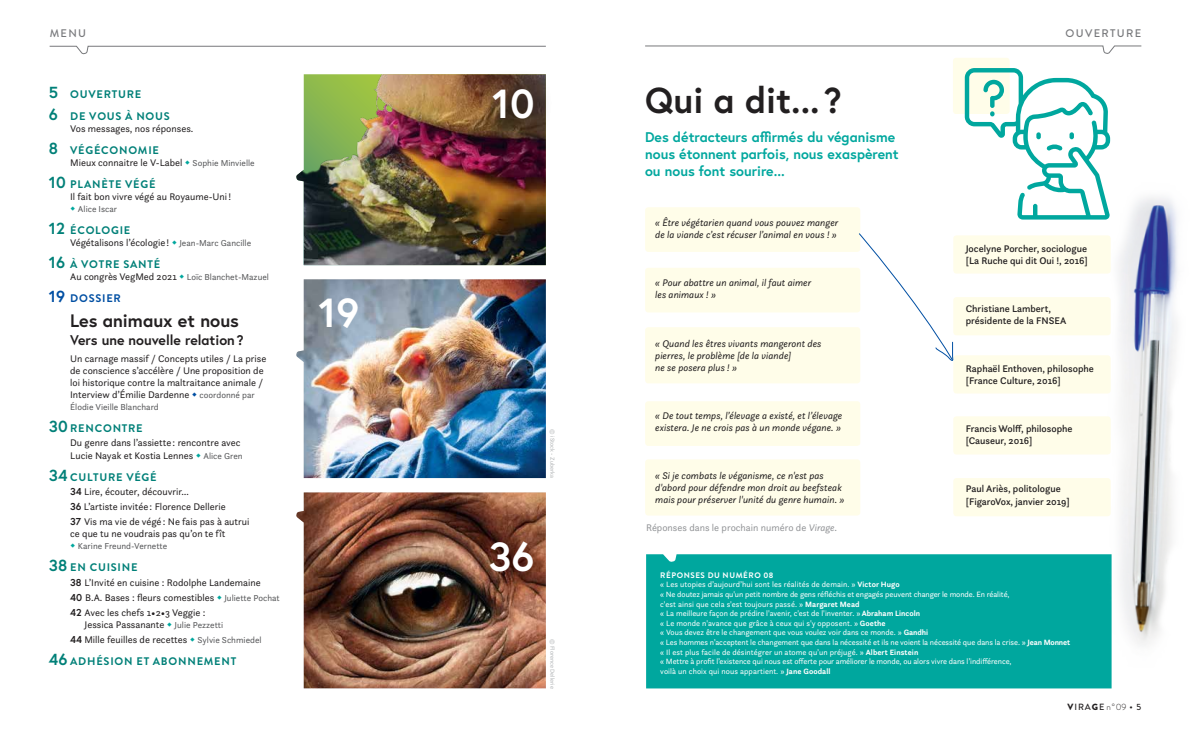
<style>
.page{position:relative;width:1191px;height:738px;background:#fff}
.page>*{position:absolute;margin:0;border:0;box-sizing:border-box;transform-origin:0 0}
.t1{font:700 40.5px "Europa";color:#fff}
.t2{font:700 36px "Europa";color:#221f20}
.t3{font:700 18px "Europa";color:#221f20}
.t4{font:700 14px/16.8px "Europa";color:#00a79e}
.t5{font:700 14px "Europa";color:#221f20}
.t6{font:700 11px/22px "Brandon Grotesque";letter-spacing:.07em;color:#008078}
.t7{font:500 11px "Brandon Grotesque";letter-spacing:.12em;color:#77787b}
.t8{font:700 11px "Brandon Grotesque";letter-spacing:.07em;color:#004fa3}
.t9{font:10px/14.8px "Questa Sans";color:#221f20}
.t10{font:italic 10px/12px "Questa Sans";color:#221f20}
.t11{font:500 10px/12px "Questa Sans";color:#221f20}
.t12{font:10px "Questa Sans";color:#939598}
.t13{font:9px "Questa Sans";color:#58595b}
.t14{font:500 9px "Brandon Grotesque";color:#221f20}
.t15{font:8px/9.6px "Questa Sans";letter-spacing:-.005em;color:#fff}
.t16{font:700 8px "Brandon Grotesque";letter-spacing:.07em;color:#fff}
.t17{font:6px "Questa Sans";color:#b1b4b6}
.s1{font-family:"Europa";font-size:16px}
.s2{font-family:"Arial Unicode MS";font-size:9px;color:#00a79e}
.s3{font-size:9px;color:#58595b}
.s4{font-family:"Arial Unicode MS";color:#00a79e}
.s5{font-family:"Arial Unicode MS";font-size:9px;color:#004fa3}
.s6{font-family:"Europa";font-weight:700}
.s7{font-style:italic}
.s8{font-weight:700}
.s9{font-weight:900}
.s10{font-weight:300}
</style>
<div class="page">
<div style="left:646px;top:554px;width:465px;height:134px;background:#00a79e"></div>
<svg style="left:645px;top:45px;width:497px;height:9px"></svg>
<img style="left:1097px;top:197px;width:81px;height:471px">
<div style="left:645px;top:207px;width:215px;height:45px;background:#fffde9;border-radius:3px"></div>
<div style="left:645px;top:267px;width:215px;height:45px;background:#fffde9;border-radius:3px"></div>
<div style="left:645px;top:327px;width:215px;height:56px;background:#fffde9;border-radius:3px"></div>
<div style="left:645px;top:401px;width:215px;height:44px;background:#fffde9;border-radius:3px"></div>
<div style="left:645px;top:459px;width:215px;height:56px;background:#fffde9;border-radius:3px"></div>
<div style="left:953px;top:235px;width:157px;height:38px;background:#fffde9;border-radius:3px"></div>
<div style="left:953px;top:297px;width:157px;height:38px;background:#fffde9;border-radius:3px"></div>
<div style="left:953px;top:355px;width:157px;height:38px;background:#fffde9;border-radius:3px"></div>
<div style="left:953px;top:416px;width:157px;height:38px;background:#fffde9;border-radius:3px"></div>
<div style="left:953px;top:477px;width:157px;height:39px;background:#fffde9;border-radius:3px"></div>
<div style="left:953px;top:58px;width:56px;height:56px;background:#fffde9;border-radius:3px"></div>
<svg style="left:964px;top:68px;width:146px;height:151px"></svg>
<svg style="left:858px;top:233px;width:95px;height:128px"></svg>
<img style="left:296px;top:279px;width:250px;height:198px">
<img style="left:296px;top:74px;width:250px;height:191px">
<img style="left:296px;top:492px;width:250px;height:195px">
<div style="left:473px;top:69px;width:81px;height:70px;background:#221f20;opacity:.5"></div>
<svg style="left:49px;top:45px;width:497px;height:10px"></svg>
<p class="t7" style="left:50px;top:26px;width:38px">MENU</p>
<p class="t6" style="left:49px;top:83px;width:122px"><span class="s1">5</span> OUVERTURE<br><span class="s1">6</span> DE VOUS À NOUS</p>
<p class="t9" style="left:70px;top:121px;width:125px">Vos messages, nos réponses.</p>
<p class="t6" style="left:49px;top:139px;width:112px"><span class="s1">8</span> VÉGÉCONOMIE</p>
<p class="t9" style="left:70px;top:155px;width:186px">Mieux connaitre le V-Label <span class="s2">◆</span> <span class="s3">Sophie Minvielle</span></p>
<p class="t6" style="left:49px;top:173px;width:108px"><span class="s1">10</span> PLANÈTE VÉGÉ</p>
<p class="t9" style="left:70px;top:189px;width:162px">Il fait bon vivre végé au Royaume-Uni!</p>
<p class="t13" style="left:70px;top:203px;width:48px"><span class="s4">◆</span> Alice Iscar</p>
<p class="t6" style="left:49px;top:219px;width:83px"><span class="s1">12</span> ÉCOLOGIE</p>
<p class="t9" style="left:70px;top:235px;width:182px">Végétalisons l’écologie ! <span class="s2">◆</span> <span class="s3">Jean-Marc Gancille</span></p>
<p class="t6" style="left:49px;top:253px;width:113px"><span class="s1">16</span> À VOTRE SANTÉ</p>
<p class="t9" style="left:70px;top:269px;width:200px">Au congrès VegMed 2021 <span class="s2">◆</span> <span class="s3">Loïc Blanchet-Mazuel</span></p>
<p class="t8" style="left:49px;top:290px;width:73px"><span class="s1">19</span> DOSSIER</p>
<h3 class="t3" style="left:70px;top:308px;width:170px">Les animaux et nous</h3>
<h3 class="t5" style="left:70px;top:331px;width:175px">Vers une nouvelle relation?</h3>
<p class="t9" style="left:70px;top:351px;width:198px;line-height:12px">Un carnage massif / Concepts utiles / La prise de conscience s’accélère / Une proposition de loi historique contre la maltraitance animale / Interview d’Émilie Dardenne <span class="s5">◆</span> <span class="s3">coordonné par</span></p>
<p class="t13" style="left:70px;top:400px;width:90px">Élodie Vieille Blanchard</p>
<p class="t6" style="left:49px;top:416px;width:95px"><span class="s1">30</span> RENCONTRE</p>
<p class="t9" style="left:70px;top:436px;width:174px;line-height:12px">Du genre dans l’assiette : rencontre avec<br>Lucie Nayak et Kostia Lennes <span class="s2">◆</span> <span class="s3">Alice Gren</span></p>
<p class="t6" style="left:49px;top:465px;width:109px"><span class="s1">34</span> CULTURE VÉGÉ</p>
<p class="t9" style="left:70px;top:484px;width:181px"><span class="s6">34</span> Lire, écouter, découvrir…<br><span class="s6">36</span> L’artiste invitée : Florence Dellerie<br><span class="s6">37</span> Vis ma vie de végé : Ne fais pas à autrui</p>
<p class="t9" style="left:70px;top:525px;width:157px">ce que tu ne voudrais pas qu’on te fît</p>
<p class="t13" style="left:70px;top:540px;width:99px"><span class="s4">◆</span> Karine Freund-Vernette</p>
<p class="t6" style="left:49px;top:556px;width:90px"><span class="s1">38</span> EN CUISINE</p>
<p class="t9" style="left:70px;top:574px;width:211px"><span class="s6">38</span> L’Invité en cuisine : Rodolphe Landemaine<br><span class="s6">40</span> B.A. Bases : fleurs comestibles <span class="s2">◆</span> <span class="s3">Juliette Pochat<br></span><span class="s6">42</span> Avec les chefs 1•2•3 Veggie :</p>
<p class="t9" style="left:70px;top:616px;width:193px;text-indent:14px">Jessica Passanante <span class="s2">◆</span> <span class="s3">Julie Pezzetti<br></span><span class="s6">44</span> Mille feuilles de recettes <span class="s2">◆</span> <span class="s3">Sylvie Schmiedel</span></p>
<p class="t6" style="left:49px;top:649px;width:189px"><span class="s1">46</span> ADHÉSION ET ABONNEMENT</p>
<h1 class="t1" style="left:318px;top:285px;width:42px">19</h1>
<h1 class="t1" style="left:492px;top:76px;width:44px">10</h1>
<p class="t17" style="left:556px;top:429px;width:50px;rotate:90deg">© iStock - Zuberka</p>
<h1 class="t1" style="left:488px;top:528px;width:47px">36</h1>
<p class="t17" style="left:556px;top:638px;width:51px;rotate:90deg">© Florence Dellerie</p>
<h2 class="t2" style="left:645px;top:76px;width:198px">Qui a dit...?</h2>
<h3 class="t4" style="left:645px;top:128px;width:255px">Des détracteurs affirmés du véganisme nous étonnent parfois, nous exaspèrent ou nous font sourire...</h3>
<p class="t10" style="left:655px;top:216px;width:185px">« Être végétarien quand vous pouvez manger de la viande c’est récuser l’animal en vous ! »</p>
<p class="t7" style="left:1065px;top:26px;width:77px">OUVERTURE</p>
<p class="t11" style="left:965px;top:242px;width:124px">Jocelyne Porcher, sociologue [La Ruche qui dit Oui !, 2016]</p>
<p class="t11" style="left:965px;top:302px;width:102px">Christiane Lambert, présidente de la FNSEA</p>
<p class="t11" style="left:965px;top:362px;width:130px">Raphaël Enthoven, philosophe [France Culture, 2016]</p>
<p class="t11" style="left:965px;top:422px;width:108px">Francis Wolff, philosophe [Causeur, 2016]</p>
<p class="t11" style="left:965px;top:482px;width:105px">Paul Ariès, politologue [FigaroVox, janvier 2019]</p>
<p class="t10" style="left:655px;top:276px;width:158px">« Pour abattre un animal, il faut aimer les animaux ! »</p>
<p class="t10" style="left:655px;top:336px;width:168px">« Quand les êtres vivants mangeront des pierres, le problème [de la viande]<br>ne se posera plus ! »</p>
<p class="t10" style="left:655px;top:408px;width:189px">« De tout temps, l’élevage a existé, et l’élevage existera. Je ne crois pas à un monde végane. »</p>
<p class="t10" style="left:655px;top:468px;width:191px">« Si je combats le véganisme, ce n'est pas d'abord pour défendre mon droit au beefsteak mais pour préserver l'unité du genre humain. »</p>
<p class="t12" style="left:646px;top:521px;width:193px">Réponses dans le prochain numéro de <span class="s7">Virage.</span></p>
<p class="t16" style="left:660px;top:569px;width:115px">RÉPONSES DU NUMÉRO 08</p>
<p class="t15" style="left:660px;top:579px;width:411px">« Les utopies d’aujourd’hui sont les réalités de demain. » <span class="s8">Victor Hugo<br></span>« Ne doutez jamais qu'un petit nombre de gens réfléchis et engagés peuvent changer le monde. En réalité,<br>c'est ainsi que cela s'est toujours passé. » <span class="s8">Margaret Mead<br></span>« La meilleure façon de prédire l'avenir, c'est de l'inventer. » <span class="s8">Abraham Lincoln<br></span>« Le monde n'avance que grâce à ceux qui s'y opposent. » <span class="s8">Goethe<br></span>« Vous devez être le changement que vous voulez voir dans ce monde. » <span class="s8">Gandhi<br></span>« Les hommes n’acceptent le changement que dans la nécessité et ils ne voient la nécessité que dans la crise. » <span class="s8">Jean Monnet </span>« Il est plus facile de désintégrer un atome qu’un préjugé. » <span class="s8">Albert Einstein<br></span>« Mettre à profit l’existence qui nous est offerte pour améliorer le monde, ou alors vivre dans l’indifférence,<br>voilà un choix qui nous appartient. » <span class="s8">Jane Goodall</span></p>
<p class="t14" style="left:1067px;top:699px;width:75px"><span class="s9">V</span>IRA<span class="s9">G</span>E <span class="s10">n°09</span> • 5</p>
</div>
